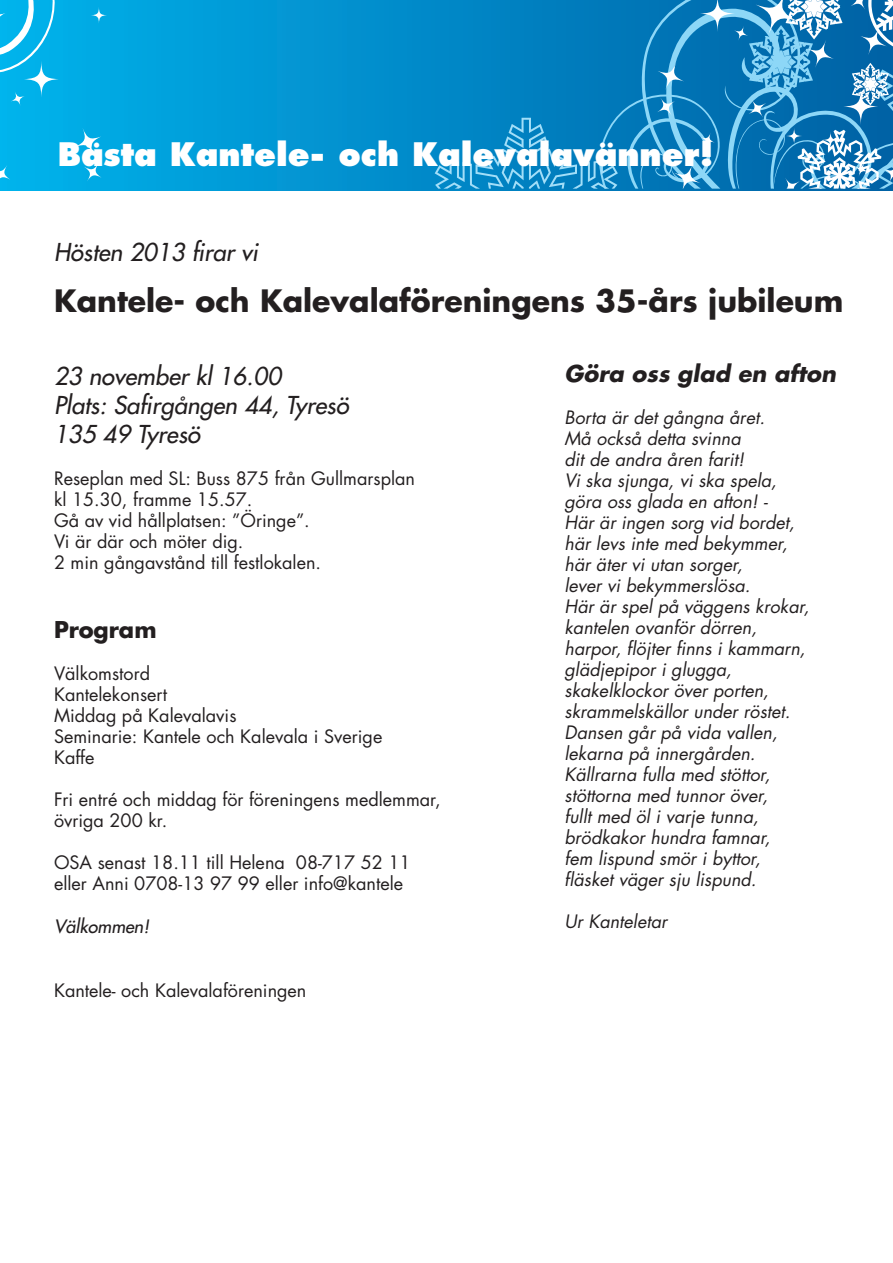
<style>
.page{position:relative;width:893px;height:1263px;background:#fff}
.page>*{position:absolute;margin:0;border:0;box-sizing:border-box;transform-origin:0 0}
.t1{font:800 31.5px "Futura";color:#fff}
.t2{font:700 30px "Futura";color:#231f20}
.t3{font:italic 24px/28.8px "Futura";color:#231f20}
.t4{font:italic 700 22.5px "Futura";color:#231f20}
.t5{font:700 22.5px "Futura";color:#231f20}
.t6{font:italic 18px/21px "Futura";color:#231f20}
.t7{font:18px/21px "Futura";color:#231f20}
.t8{font:italic 18px "Futura";color:#231f20}
</style>
<div class="page">
<svg style="left:0;top:0;width:893px;height:191px;background:#009bd7"></svg>
<svg style="left:84px;top:163px;width:18px;height:18px"></svg>
<svg style="left:0;top:165px;width:10px;height:18px"></svg>
<svg style="left:91px;top:7px;width:16px;height:17px"></svg>
<svg style="left:11px;top:91px;width:14px;height:15px"></svg>
<svg style="left:75px;top:128px;width:26px;height:28px"></svg>
<svg style="left:0;top:0;width:66px;height:101px;background:#1fbaec"></svg>
<svg style="left:435px;top:0;width:458px;height:189px;background:#1e88c2"></svg>
<p class="t1" style="left:58px;top:134px;width:658px">Bästa Kantele- och Kalevalavänner!</p>
<p class="t3" style="left:54px;top:238px;width:205px">Hösten 2013 firar vi</p>
<p class="t2" style="left:54px;top:281px;width:791px">Kantele- och Kalevalaföreningens 35-års jubileum</p>
<p class="t3" style="left:54px;top:362px;width:229px">23 november kl 16.00</p>
<p class="t3" style="left:54px;top:391px;width:296px">Plats: Safirgången 44, Tyresö<br>135 49 Tyresö</p>
<p class="t7" style="left:54px;top:468px;width:363px">Reseplan med SL: Buss 875 från Gullmarsplan kl 15.30, framme 15.57.<br>Gå av vid hållplatsen: ”Öringe”.<br>Vi är där och möter dig.<br>2 min gångavstånd till festlokalen.</p>
<p class="t5" style="left:54px;top:615px;width:104px">Program</p>
<p class="t7" style="left:54px;top:663px;width:115px">Välkomstord<br>Kantelekonsert</p>
<p class="t7" style="left:54px;top:705px;width:184px">Middag på Kalevalavis</p>
<p class="t7" style="left:54px;top:726px;width:330px">Seminarie: Kantele och Kalevala i Sverige</p>
<p class="t7" style="left:54px;top:747px;width:42px">Kaffe</p>
<p class="t7" style="left:54px;top:789px;width:388px">Fri entré och middag för föreningens medlemmar,</p>
<p class="t7" style="left:54px;top:810px;width:115px">övriga 200 kr.</p>
<p class="t7" style="left:54px;top:852px;width:358px">OSA senast 18.11 till Helena 08-717 52 11 eller Anni 0708-13 97 99 eller info@kantele</p>
<p class="t8" style="left:54px;top:915px;width:97px">Välkommen!</p>
<p class="t7" style="left:54px;top:980px;width:254px">Kantele- och Kalevalaföreningen</p>
<p class="t4" style="left:564px;top:358px;width:273px">Göra oss glad en afton</p>
<p class="t6" style="left:564px;top:407px;width:202px">Borta är det gångna året.<br>Må också detta svinna<br>dit de andra åren farit!</p>
<p class="t6" style="left:564px;top:470px;width:214px">Vi ska sjunga, vi ska spela,</p>
<p class="t6" style="left:564px;top:491px;width:232px">göra oss glada en afton! -<br>Här är ingen sorg vid bordet,</p>
<p class="t6" style="left:564px;top:533px;width:225px">här levs inte med bekymmer,</p>
<p class="t6" style="left:564px;top:554px;width:180px">här äter vi utan sorger,</p>
<p class="t6" style="left:564px;top:575px;width:187px">lever vi bekymmerslösa.</p>
<p class="t6" style="left:564px;top:596px;width:246px">Här är spel på väggens krokar,</p>
<p class="t6" style="left:564px;top:617px;width:194px">kantelen ovanför dörren,</p>
<p class="t6" style="left:564px;top:638px;width:242px">harpor, flöjter finns i kammarn,</p>
<p class="t6" style="left:564px;top:659px;width:169px">glädjepipor i glugga,</p>
<p class="t6" style="left:564px;top:680px;width:206px">skakelklockor över porten,</p>
<p class="t6" style="left:564px;top:701px;width:227px">skrammelskällor under röstet.</p>
<p class="t6" style="left:564px;top:722px;width:215px">Dansen går på vida vallen,</p>
<p class="t6" style="left:564px;top:743px;width:192px">lekarna på innergården.</p>
<p class="t6" style="left:564px;top:764px;width:207px">Källrarna fulla med stöttor,</p>
<p class="t6" style="left:564px;top:785px;width:205px">stöttorna med tunnor över,</p>
<p class="t6" style="left:564px;top:806px;width:196px">fullt med öl i varje tunna,</p>
<p class="t6" style="left:564px;top:827px;width:208px">brödkakor hundra famnar,</p>
<p class="t6" style="left:564px;top:848px;width:198px">fem lispund smör i byttor,</p>
<p class="t6" style="left:564px;top:869px;width:194px">fläsket väger sju lispund.</p>
<p class="t6" style="left:564px;top:911px;width:104px">Ur Kanteletar</p>
</div>
